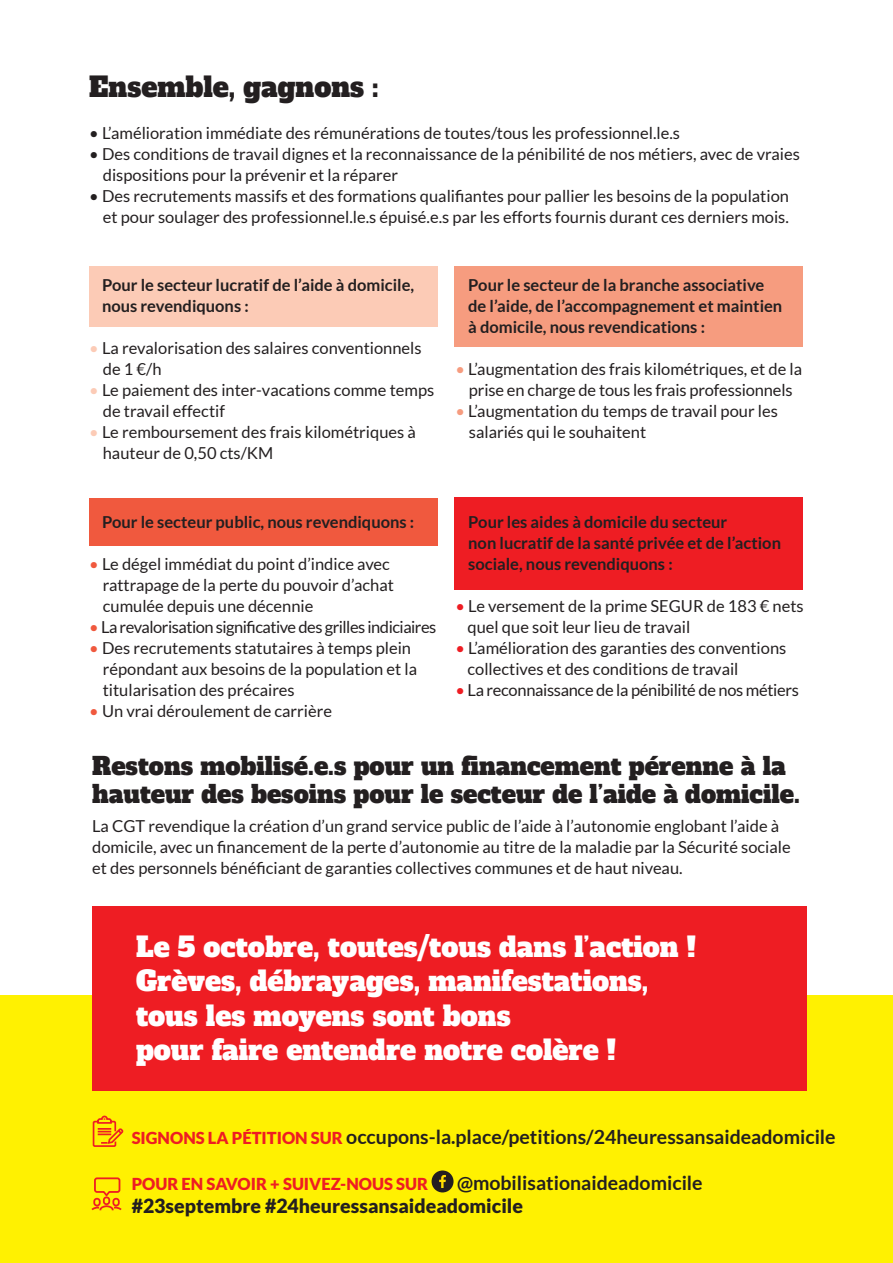
<style>
.page{position:relative;width:893px;height:1263px;background:#fff}
.page>*{position:absolute;margin:0;border:0;box-sizing:border-box;transform-origin:0 0}
.t1{font:27px "Alfa Slab One";color:#fff}
.t2{font:27px "Alfa Slab One";color:#231f20}
.t3{font:24px/28.8px "Alfa Slab One";color:#231f20}
.t4{font:700 19.5px "Lato";color:#231f20}
.t5{font:900 19.5px "Lato";color:#231f20}
.t6{font:16.5px/21px "Lato";color:#231f20}
.t7{font:700 16.5px/21px "Lato";color:#231f20}
.t8{font:16.5px "Lato";letter-spacing:-.03em;color:#231f20}
.t9{font:16.5px "Lato";letter-spacing:-.02em;color:#231f20}
.t10{font:900 16.5px "Lato";color:#ee1d23}
.s1{color:#fccbb6}
.s2{color:#f69c7f}
.s3{color:#f0593e}
.s4{color:#ee1d23}
.s5{font-weight:900;font-size:16.5px;color:#ee1d23}
</style>
<div class="page">
<div style="left:0;top:996px;width:893px;height:267px;background:#fff101"></div>
<div style="left:92px;top:906px;width:714px;height:185px;background:#ee1d23"></div>
<div style="left:89px;top:266px;width:348px;height:61px;background:#fccbb6"></div>
<div style="left:89px;top:498px;width:348px;height:47px;background:#f0593e"></div>
<div style="left:454px;top:266px;width:348px;height:81px;background:#f69c7f"></div>
<div style="left:454px;top:498px;width:348px;height:92px;background:#ee1d23"></div>
<div style="left:432px;top:1170px;width:22px;height:22px;background:#231f20;border-radius:50%"></div>
<svg style="left:439px;top:1175px;width:7px;height:13px"></svg>
<svg style="left:91px;top:1177px;width:31px;height:34px"></svg>
<svg style="left:92px;top:1115px;width:32px;height:32px"></svg>
<p class="t2" style="left:89px;top:63px;width:291px">Ensemble, gagnons :</p>
<p class="t6" style="left:89px;top:123px;width:592px">• L’amélioration immédiate des rémunérations de toutes/tous les professionnel.le.s</p>
<p class="t6" style="left:103px;top:144px;width:699px;text-indent:-13px">• Des conditions de travail dignes et la reconnaissance de la pénibilité de nos métiers, avec de vraies dispositions pour la prévenir et la réparer</p>
<p class="t6" style="left:89px;top:186px;width:701px;text-align:right">• Des recrutements massifs et des formations qualifiantes pour pallier les besoins de la population et pour soulager des professionnel.le.s épuisé.e.s par les efforts fournis durant ces derniers mois.</p>
<p class="t7" style="left:102px;top:274px;width:314px">Pour le secteur lucratif de l’aide à domicile, nous revendiquons :</p>
<p class="t6" style="left:103px;top:337px;width:320px;text-indent:-13px"><span class="s1">•</span> La revalorisation des salaires conventionnels de 1 €/h</p>
<p class="t6" style="left:103px;top:379px;width:333px;text-indent:-13px"><span class="s1">•</span> Le paiement des inter-vacations comme temps de travail effectif</p>
<p class="t6" style="left:103px;top:421px;width:315px;text-indent:-13px"><span class="s1">•</span> Le remboursement des frais kilométriques à hauteur de 0,50 cts/KM</p>
<p class="t7" style="left:468px;top:274px;width:298px">Pour le secteur de la branche associative</p>
<p class="t7" style="left:468px;top:295px;width:316px">de l’aide, de l’accompagnement et maintien</p>
<p class="t7" style="left:468px;top:316px;width:238px">à domicile, nous revendications :</p>
<p class="t6" style="left:455px;top:358px;width:348px;text-align:center"><span class="s2">•</span> L’augmentation des frais kilométriques, et de la prise en charge de tous les frais professionnels</p>
<p class="t6" style="left:469px;top:400px;width:310px;text-indent:-13px"><span class="s2">•</span> L’augmentation du temps de travail pour les salariés qui le souhaitent</p>
<p class="t7" style="left:102px;top:511px;width:314px">Pour le secteur public, nous revendiquons :</p>
<p class="t6" style="left:89px;top:554px;width:302px"><span class="s3">•</span> Le dégel immédiat du point d’indice avec</p>
<p class="t6" style="left:103px;top:575px;width:293px">rattrapage de la perte du pouvoir d’achat</p>
<p class="t6" style="left:103px;top:596px;width:212px">cumulée depuis une décennie</p>
<p class="t8" style="left:89px;top:618px;width:349px"><span class="s3">•</span> La revalorisation significative des grilles indiciaires</p>
<p class="t6" style="left:103px;top:638px;width:316px;text-indent:-13px"><span class="s3">•</span> Des recrutements statutaires à temps plein répondant aux besoins de la population et la titularisation des précaires</p>
<p class="t6" style="left:89px;top:701px;width:244px"><span class="s3">•</span> Un vrai déroulement de carrière</p>
<p class="t7" style="left:468px;top:511px;width:261px">Pour les aides à domicile du secteur</p>
<p class="t7" style="left:468px;top:532px;width:314px">non lucratif de la santé privée et de l’action sociale, nous revendiquons :</p>
<p class="t6" style="left:467px;top:596px;width:338px;text-indent:-12px"><span class="s4">•</span> Le versement de la prime SEGUR de 183 € nets quel que soit leur lieu de travail</p>
<p class="t6" style="left:467px;top:638px;width:320px;text-indent:-12px"><span class="s4">•</span> L’amélioration des garanties des conventions collectives et des conditions de travail</p>
<p class="t9" style="left:455px;top:681px;width:345px"><span class="s4">•</span> La reconnaissance de la pénibilité de nos métiers</p>
<p class="t3" style="left:92px;top:749px;width:709px">Restons mobilisé.e.s pour un financement pérenne à la hauteur des besoins pour le secteur de l’aide à domicile.</p>
<p class="t6" style="left:92px;top:815px;width:700px">La CGT revendique la création d’un grand service public de l’aide à l’autonomie englobant l’aide à domicile, avec un financement de la perte d’autonomie au titre de la maladie par la Sécurité sociale et des personnels bénéficiant de garanties collectives communes et de haut niveau.</p>
<p class="t1" style="left:136px;top:923px;width:561px">Le 5 octobre, toutes/tous dans l’action !</p>
<p class="t1" style="left:136px;top:958px;width:514px">Grèves, débrayages, manifestations,</p>
<p class="t1" style="left:136px;top:992px;width:376px">tous les moyens sont bons</p>
<p class="t1" style="left:136px;top:1027px;width:481px">pour faire entendre notre colère !</p>
<p class="t4" style="left:132px;top:1126px;width:705px"><span class="s5">SIGNONS LA PÉTITION SUR</span> occupons-la.place/petitions/24heuressansaideadomicile</p>
<p class="t10" style="left:132px;top:1174px;width:298px">POUR EN SAVOIR + SUIVEZ-NOUS SUR</p>
<p class="t4" style="left:457px;top:1171px;width:247px">@mobilisationaideadomicile</p>
<p class="t5" style="left:132px;top:1194px;width:393px">#23septembre #24heuressansaideadomicile</p>
</div>
